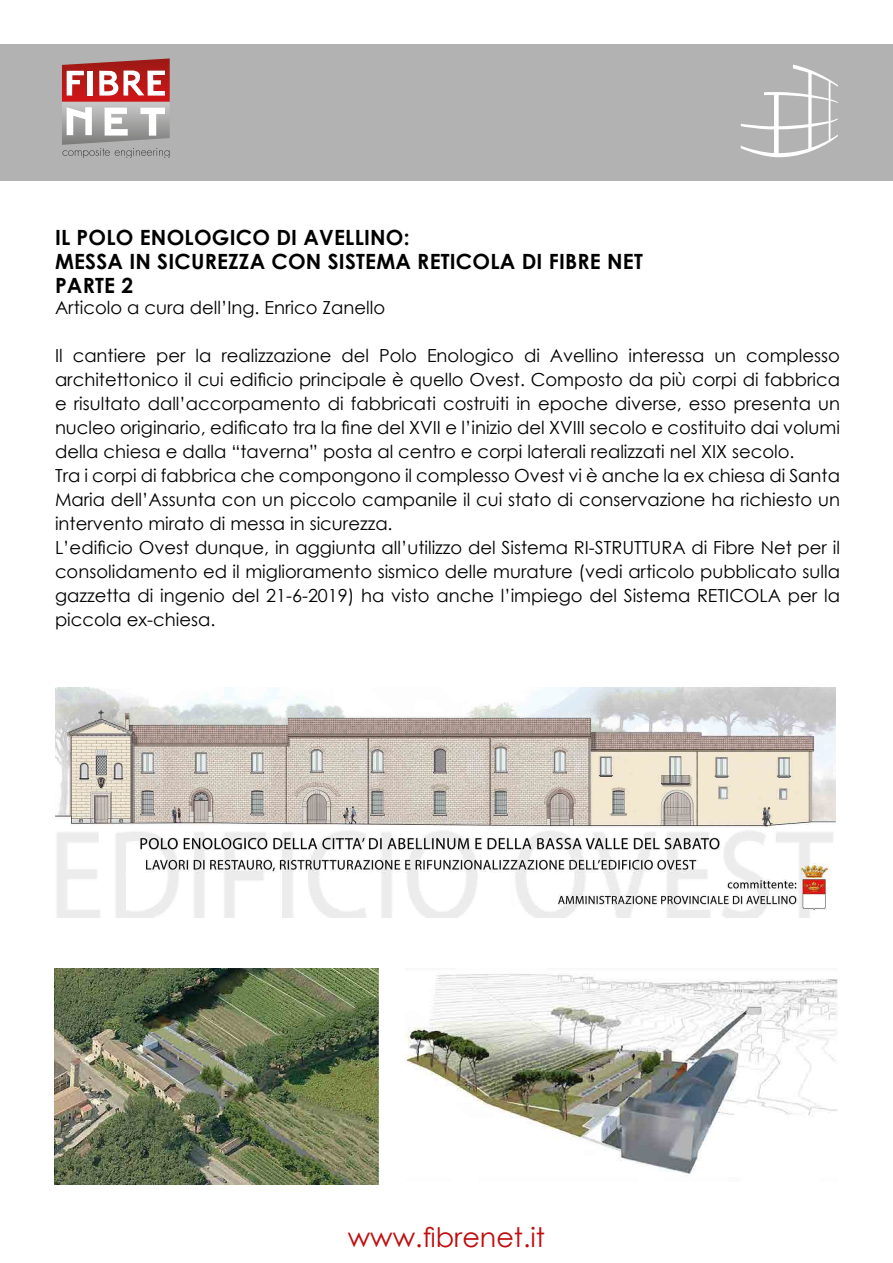
<style>
.page{position:relative;width:893px;height:1263px;background:#fff}
.page>*{position:absolute;margin:0;border:0;box-sizing:border-box;transform-origin:0 0}
.t1{font:27px "Century Gothic";color:#c00d0e}
.t2{font:700 21px/24px "Century Gothic";letter-spacing:.01em;color:#000}
.t3{font:18px/24px "Century Gothic";color:#000}
</style>
<div class="page">
<div style="left:0;top:44px;width:893px;height:136px;background:#b3b2b2"></div>
<svg style="left:741px;top:65px;width:97px;height:92px"></svg>
<svg style="left:62px;top:58px;width:108px;height:99px"></svg>
<img style="left:54px;top:969px;width:324px;height:215px">
<img style="left:405px;top:974px;width:433px;height:202px">
<img style="left:55px;top:688px;width:781px;height:229px">
<p class="t2" style="left:55px;top:224px;width:589px">IL POLO ENOLOGICO DI AVELLINO:<br>MESSA IN SICUREZZA CON SISTEMA RETICOLA DI FIBRE NET<br>PARTE 2</p>
<p class="t3" style="left:55px;top:296px;width:332px">Articolo a cura dell’Ing. Enrico Zanello</p>
<p class="t3" style="left:55px;top:344px;width:786px">Il cantiere per la realizzazione del Polo Enologico di Avellino interessa un complesso architettonico il cui edificio principale è quello Ovest. Composto da più corpi di fabbrica e risultato dall’accorpamento di fabbricati costruiti in epoche diverse, esso presenta un nucleo originario, edificato tra la fine del XVII e l’inizio del XVIII secolo e costituito dai volumi della chiesa e dalla “taverna” posta al centro e corpi laterali realizzati nel XIX secolo.<br>Tra i corpi di fabbrica che compongono il complesso Ovest vi è anche la ex chiesa di Santa Maria dell’Assunta con un piccolo campanile il cui stato di conservazione ha richiesto un intervento mirato di messa in sicurezza.<br>L’edificio Ovest dunque, in aggiunta all’utilizzo del Sistema RI-STRUTTURA di Fibre Net per il consolidamento ed il miglioramento sismico delle murature (vedi articolo pubblicato sulla gazzetta di ingenio del 21-6-2019) ha visto anche l’impiego del Sistema RETICOLA per la piccola ex-chiesa.</p>
<h1 class="t1" style="left:348px;top:1218px;width:199px">www.fibrenet.it</h1>
</div>
